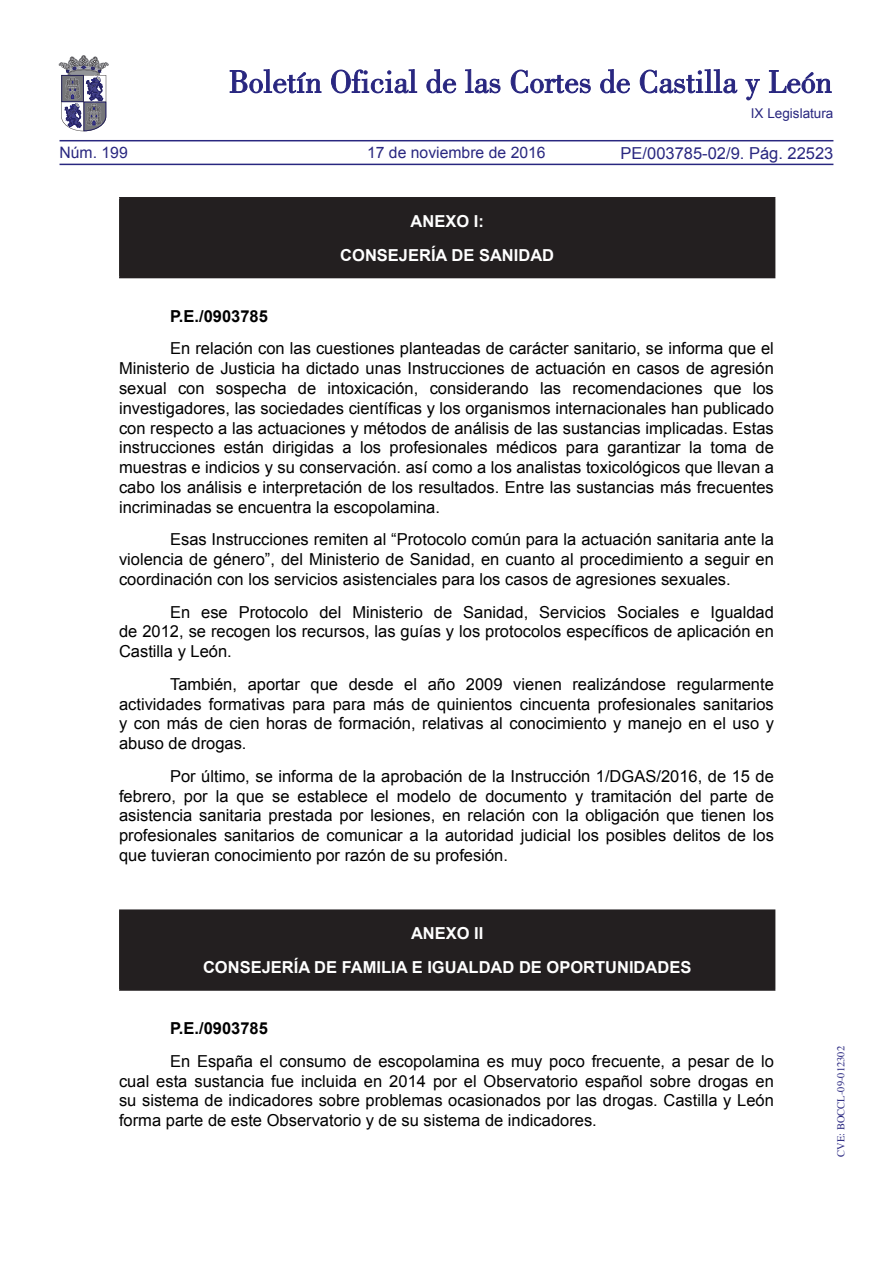
<style>
.page{position:relative;width:893px;height:1263px;background:#fff}
.page>*{position:absolute;margin:0;border:0;box-sizing:border-box;transform-origin:0 0}
.TEXTO_NORMAL{font:16.5px/19.8px "Arial";color:#000;text-align:justify}
.texto_blanco{font:700 16.5px "Arial";color:#fff}
.t1{font:16.5px "Arial";color:#292780}
.TEXTO_respuesta_escr{font:700 16.5px "Arial";color:#000}
.t2{font:15.75px "Arial";color:#292780}
.t3{font:13.5px "Arial";color:#292780}
.t4{font:10.5px "Times";color:#292780}
</style>
<div class="page">
<hr style="left:60px;top:164px;width:773px;height:1px;background:#292780">
<hr style="left:60px;top:140px;width:773px;height:1px;background:#292780">
<svg style="left:230px;top:69px;width:91px;height:24px"></svg>
<svg style="left:331px;top:69px;width:86px;height:24px"></svg>
<svg style="left:426px;top:69px;width:30px;height:24px"></svg>
<svg style="left:465px;top:69px;width:35px;height:24px"></svg>
<svg style="left:511px;top:70px;width:80px;height:23px"></svg>
<svg style="left:600px;top:69px;width:30px;height:24px"></svg>
<svg style="left:640px;top:69px;width:97px;height:24px"></svg>
<svg style="left:745px;top:79px;width:15px;height:21px"></svg>
<svg style="left:769px;top:70px;width:62px;height:23px"></svg>
<svg style="left:59px;top:55px;width:49px;height:76px"></svg>
<div style="left:120px;top:198px;width:655px;height:80px;background:#231f20"></div>
<hr style="left:119px;top:197px;width:656px;height:1px;background:#231f20">
<hr style="left:119px;top:198px;width:2px;height:79px;background:#231f20">
<hr style="left:119px;top:277px;width:656px;height:1px;background:#231f20">
<div style="left:120px;top:910px;width:655px;height:80px;background:#231f20"></div>
<hr style="left:119px;top:909px;width:656px;height:2px;background:#231f20">
<hr style="left:119px;top:911px;width:2px;height:78px;background:#231f20">
<hr style="left:119px;top:989px;width:656px;height:2px;background:#231f20">
<p class="t2" style="left:60px;top:142px;width:70px">Núm. 199</p>
<p class="t2" style="left:367px;top:142px;width:180px">17 de noviembre de 2016</p>
<p class="texto_blanco" style="left:411px;top:210px;width:75px">ANEXO I:</p>
<p class="texto_blanco" style="left:340px;top:244px;width:215px">CONSEJERÍA DE SANIDAD</p>
<p class="t3" style="left:751px;top:105px;width:84px">IX Legislatura</p>
<p class="t1" style="left:621px;top:142px;width:214px">PE/003785-02/9. Pág. 22523</p>
<p class="TEXTO_respuesta_escr" style="left:170px;top:305px;width:99px">P.E./0903785</p>
<p class="TEXTO_NORMAL" style="left:119px;top:339px;width:656px;text-indent:51px">En relación con las cuestiones planteadas de carácter sanitario, se informa que el Ministerio de Justicia ha dictado unas Instrucciones de actuación en casos de agresión sexual con sospecha de intoxicación, considerando las recomendaciones que los investigadores, las sociedades científicas y los organismos internacionales han publicado con respecto a las actuaciones y métodos de análisis de las sustancias implicadas. Estas instrucciones están dirigidas a los profesionales médicos para garantizar la toma de muestras e indicios y su conservación. así como a los analistas toxicológicos que llevan a cabo los análisis e interpretación de los resultados. Entre las sustancias más frecuentes incriminadas se encuentra la escopolamina.</p>
<p class="TEXTO_NORMAL" style="left:119px;top:530px;width:656px;text-indent:51px">Esas Instrucciones remiten al “Protocolo común para la actuación sanitaria ante la violencia de género”, del Ministerio de Sanidad, en cuanto al procedimiento a seguir en coordinación con los servicios asistenciales para los casos de agresiones sexuales.</p>
<p class="TEXTO_NORMAL" style="left:119px;top:602px;width:656px;text-indent:51px">En ese Protocolo del Ministerio de Sanidad, Servicios Sociales e Igualdad de 2012, se recogen los recursos, las guías y los protocolos específicos de aplicación en Castilla y León.</p>
<p class="TEXTO_NORMAL" style="left:119px;top:674px;width:656px;text-indent:51px">También, aportar que desde el año 2009 vienen realizándose regularmente actividades formativas para para más de quinientos cincuenta profesionales sanitarios y con más de cien horas de formación, relativas al conocimiento y manejo en el uso y abuso de drogas.</p>
<p class="TEXTO_NORMAL" style="left:119px;top:766px;width:656px;text-indent:51px">Por último, se informa de la aprobación de la Instrucción 1/DGAS/2016, de 15 de febrero, por la que se establece el modelo de documento y tramitación del parte de asistencia sanitaria prestada por lesiones, en relación con la obligación que tienen los profesionales sanitarios de comunicar a la autoridad judicial los posibles delitos de los que tuvieran conocimiento por razón de su profesión.</p>
<p class="texto_blanco" style="left:411px;top:922px;width:74px">ANEXO II</p>
<p class="texto_blanco" style="left:203px;top:956px;width:490px">CONSEJERÍA DE FAMILIA E IGUALDAD DE OPORTUNIDADES</p>
<p class="TEXTO_respuesta_escr" style="left:170px;top:1018px;width:99px">P.E./0903785</p>
<p class="TEXTO_NORMAL" style="left:119px;top:1051px;width:656px;text-indent:51px">En España el consumo de escopolamina es muy poco frecuente, a pesar de lo cual esta sustancia fue incluida en 2014 por el Observatorio español sobre drogas en su sistema de indicadores sobre problemas ocasionados por las drogas. Castilla y León forma parte de este Observatorio y de su sistema de indicadores.</p>
<p class="t4" style="left:831px;top:1157px;width:112px;rotate:-90deg">CVE: BOCCL-09-012302</p>
</div>
